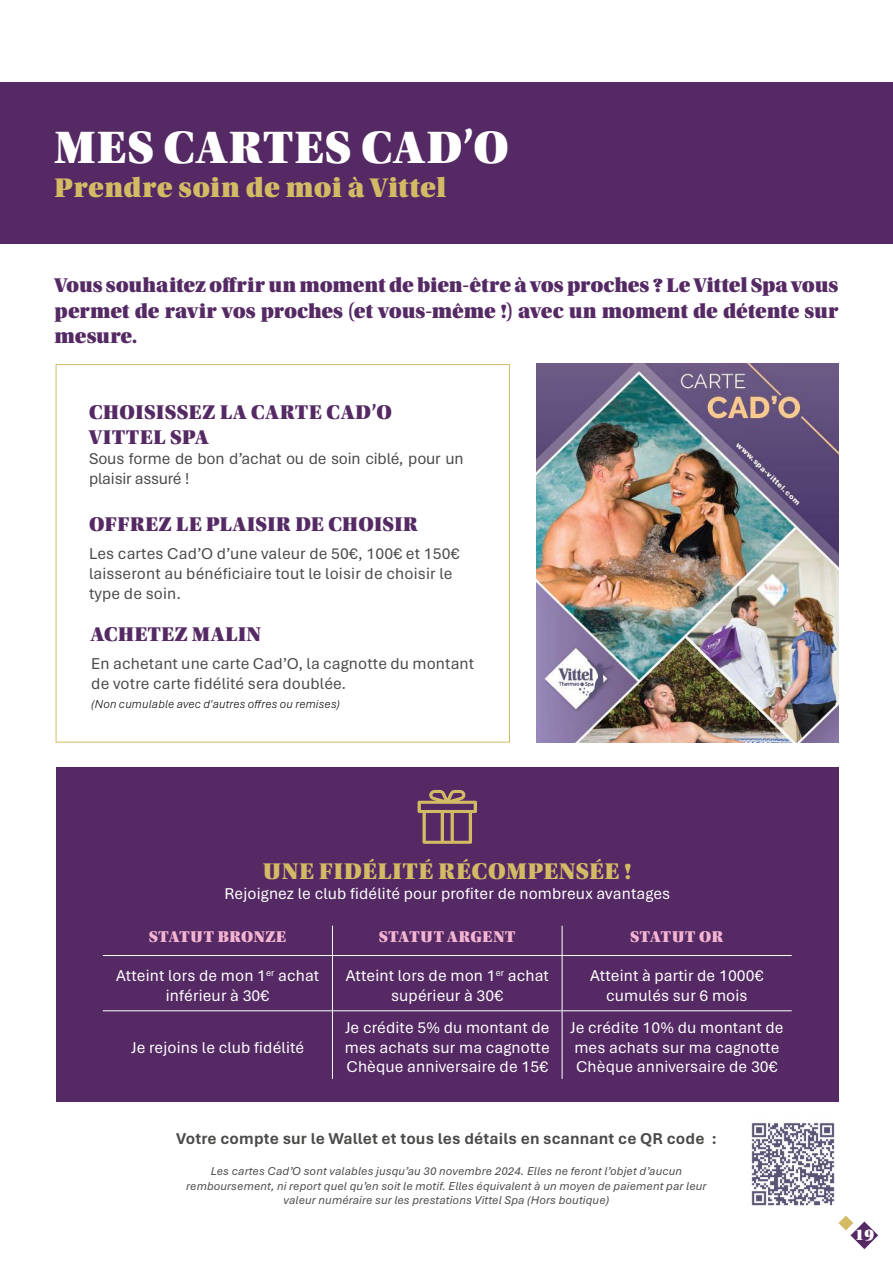
<style>
.page{position:relative;width:893px;height:1263px;background:#fff}
.page>*{position:absolute;margin:0;border:0;box-sizing:border-box;transform-origin:0 0}
.t1{font:48px "Utopia Std Black Headline";letter-spacing:.045em;color:#fff}
.t2{font:28.5px "Utopia Std Black Headline";letter-spacing:.015em;color:#d3bb66}
.t3{font:24px "Utopia Std Black Headline";letter-spacing:.04em;color:#d3bb66}
.t4{font:21px/25.2px "Utopia Std Black Headline";letter-spacing:.02em;color:#552a64;text-align:justify}
.t5{font:21px/25.2px "Utopia Std Black Headline";letter-spacing:.045em;color:#552a64}
.t6{font:16.5px/19.8px "Aptos";letter-spacing:.01em;color:#fff;text-align:center}
.t7{font:16.5px/19.8px "Aptos";letter-spacing:.01em;color:#4a4a49}
.t8{font:700 16.5px "Aptos";letter-spacing:.01em;color:#4a4a49}
.t9{font:16.5px/19.8px "Aptos";letter-spacing:-.01em;color:#4a4a49}
.t10{font:16.5px "Utopia Std Black Headline";letter-spacing:.03em;color:#f5b5d2}
.t11{font:16.5px "Utopia Std Black Headline";color:#fff}
.t12{font:italic 12px/14.4px "Aptos";letter-spacing:.01em;color:#4a4a49;text-align:center}
.t13{font:italic 300 12px "Aptos";letter-spacing:.015em;color:#000}
</style>
<div class="page">
<div style="left:56px;top:767px;width:782px;height:335px;background:#552a64"></div>
<div style="left:0;top:82px;width:893px;height:161px;background:#552a64"></div>
<img style="left:536px;top:364px;width:302px;height:378px">
<svg style="left:418px;top:790px;width:59px;height:54px"></svg>
<img style="left:748px;top:1119px;width:87px;height:87px">
<svg style="left:332px;top:926px;width:1px;height:29px"></svg>
<svg style="left:562px;top:926px;width:1px;height:29px"></svg>
<hr style="left:103px;top:955px;width:229px;height:1px;background:#fff">
<hr style="left:332px;top:955px;width:230px;height:1px;background:#fff">
<hr style="left:332px;top:956px;width:1px;height:54px;background:#fff">
<hr style="left:562px;top:955px;width:230px;height:1px;background:#fff">
<hr style="left:562px;top:956px;width:1px;height:54px;background:#fff">
<hr style="left:103px;top:1010px;width:229px;height:1px;background:#fff">
<hr style="left:332px;top:1010px;width:230px;height:1px;background:#fff">
<hr style="left:332px;top:1011px;width:1px;height:68px;background:#fff">
<hr style="left:562px;top:1010px;width:230px;height:1px;background:#fff">
<hr style="left:562px;top:1011px;width:1px;height:68px;background:#fff">
<svg style="left:838px;top:1215px;width:40px;height:34px"></svg>
<h1 class="t1" style="left:55px;top:122px;width:455px">MES CARTES CAD’O</h1>
<h2 class="t2" style="left:55px;top:173px;width:393px">Prendre soin de moi à Vittel</h2>
<p class="t4" style="left:55px;top:273px;width:785px">Vous souhaitez offrir un moment de bien-être à vos proches ? Le Vittel Spa vous permet de ravir vos proches (et vous-même !) avec un moment de détente sur mesure.</p>
<p class="t5" style="left:89px;top:400px;width:304px">CHOISISSEZ LA CARTE CAD’O<br>VITTEL SPA</p>
<p class="t9" style="left:89px;top:448px;width:376px">Sous forme de bon d’achat ou de soin ciblé, pour un plaisir assuré !</p>
<p class="t4" style="left:89px;top:512px;width:330px">OFFREZ LE PLAISIR DE CHOISIR</p>
<p class="t7" style="left:89px;top:543px;width:372px">Les cartes Cad’O d’une valeur de 50€, 100€ et 150€ laisseront au bénéficiaire tout le loisir de choisir le type de soin.</p>
<p class="t4" style="left:91px;top:622px;width:171px">ACHETEZ MALIN</p>
<p class="t7" style="left:91px;top:653px;width:384px">En achetant une carte Cad’O, la cagnotte du montant de votre carte fidélité sera doublée.</p>
<p class="t13" style="left:91px;top:696px;width:250px">(Non cumulable avec d'autres offres ou remises)</p>
<h3 class="t3" style="left:263px;top:859px;width:370px">UNE FIDÉLITÉ RÉCOMPENSÉE !</h3>
<p class="t6" style="left:224px;top:883px;width:447px">Rejoignez le club fidélité pour profiter de nombreux avantages</p>
<p class="t10" style="left:149px;top:928px;width:138px">STATUT BRONZE</p>
<p class="t10" style="left:379px;top:928px;width:138px">STATUT ARGENT</p>
<p class="t10" style="left:631px;top:928px;width:94px">STATUT OR</p>
<p class="t6" style="left:116px;top:965px;width:205px">Atteint lors de mon 1<sup>er</sup> achat inférieur à 30€</p>
<p class="t6" style="left:346px;top:965px;width:205px">Atteint lors de mon 1<sup>er</sup> achat supérieur à 30€</p>
<p class="t6" style="left:590px;top:965px;width:175px">Atteint à partir de 1000€ cumulés sur 6 mois</p>
<p class="t6" style="left:131px;top:1036px;width:175px">Je rejoins le club fidélité</p>
<p class="t6" style="left:345px;top:1017px;width:206px;text-align:justify">Je crédite 5% du montant de mes achats sur ma cagnotte Chèque anniversaire de 15€</p>
<p class="t6" style="left:570px;top:1017px;width:215px;text-align:left">Je crédite 10% du montant de mes achats sur ma cagnotte<br>Chèque anniversaire de 30€</p>
<p class="t8" style="left:176px;top:1127px;width:542px">Votre compte sur le Wallet et tous les détails en scannant ce QR code :</p>
<p class="t12" style="left:186px;top:1164px;width:522px">Les cartes Cad’O sont valables jusqu’au 30 novembre 2024. Elles ne feront l’objet d’aucun remboursement, ni report quel qu’en soit le motif. Elles équivalent à un moyen de paiement par leur valeur numéraire sur les prestations Vittel Spa (Hors boutique)</p>
<p class="t11" style="left:855px;top:1226px;width:21px">19</p>
</div>
